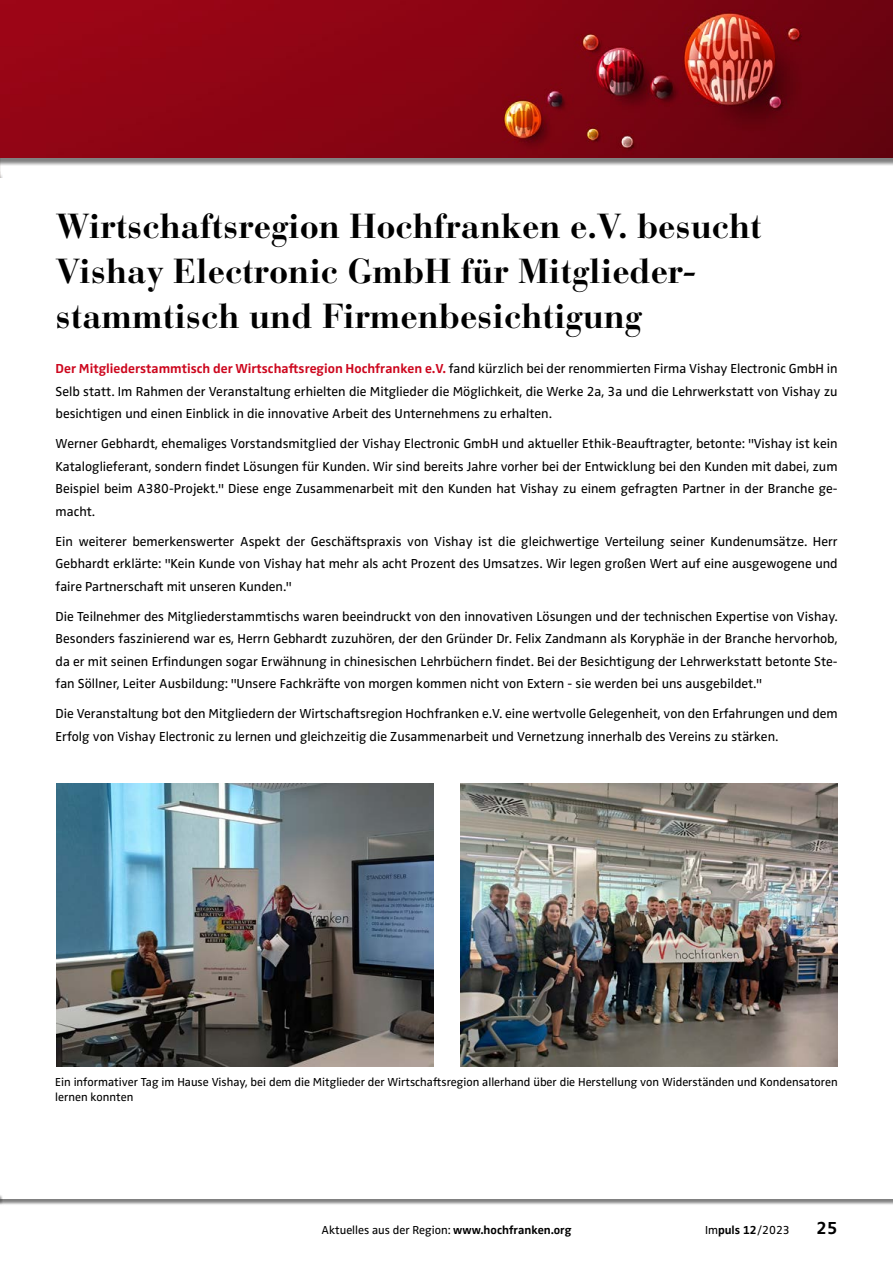
<style>
.page{position:relative;width:893px;height:1263px;background:#fff}
.page>*{position:absolute;margin:0;border:0;box-sizing:border-box;transform-origin:0 0}
.t1{font:700 34.5px/45px "Bauer Bodoni";color:#000}
.t2{font:700 18px "Zwo Pro";color:#000}
.t3{font:13.5px/22.5px "Zwo Pro";color:#000;text-align:justify}
.t4{font:12px/15px "Zwo Pro";color:#000}
.t5{font:700 12px "Zwo Pro";color:#000}
.s1{font-weight:700;color:#cd071e}
.s2{font-weight:700}
</style>
<div class="page">
<div style="left:0;top:1194px;width:893px;height:11px;background:#000;opacity:.5"></div>
<div style="left:0;top:1192px;width:893px;height:6px;background:#fff"></div>
<svg style="left:0;top:1195px;width:3px;height:10px"></svg>
<hr style="left:0;top:172px;width:3px;height:24px;background:#000;opacity:.5">
<div style="left:0;top:0;width:893px;height:166px;background:#000;opacity:.5"></div>
<img style="left:0;top:0;width:893px;height:157px">
<div style="left:0;top:179px;width:893px;height:978px;background:#fff"></div>
<img style="left:57px;top:783px;width:377px;height:283px">
<img style="left:461px;top:783px;width:377px;height:283px">
<h1 class="t1" style="left:56px;top:204px;width:708px">Wirtschaftsregion Hochfranken e.V. besucht<br>Vishay Electronic GmbH für Mitglieder&shy;stammtisch und Firmenbesichtigung</h1>
<p class="t3" style="left:56px;top:357px;width:784px"><span class="s1">Der Mitgliederstammtisch der Wirtschaftsregion Hochfranken e.V.</span> fand kürzlich bei der renommierten Firma Vishay Electronic GmbH in Selb statt. Im Rahmen der Veranstaltung erhielten die Mitglieder die Möglichkeit, die Werke 2a, 3a und die Lehrwerkstatt von Vishay zu besichtigen und einen Einblick in die innovative Arbeit des Unternehmens zu erhalten.</p>
<p class="t3" style="left:56px;top:432px;width:784px">Werner Gebhardt, ehemaliges Vorstandsmitglied der Vishay Electronic GmbH und aktueller Ethik-Beauftragter, betonte: "Vishay ist kein Kataloglieferant, sondern findet Lösungen für Kunden. Wir sind bereits Jahre vorher bei der Entwicklung bei den Kunden mit dabei, zum Beispiel beim A380-Projekt." Diese enge Zusammenarbeit mit den Kunden hat Vishay zu einem gefragten Partner in der Branche ge&shy;macht.</p>
<p class="t3" style="left:56px;top:529px;width:784px">Ein weiterer bemerkenswerter Aspekt der Geschäftspraxis von Vishay ist die gleichwertige Verteilung seiner Kundenumsätze. Herr Gebhardt erklärte: "Kein Kunde von Vishay hat mehr als acht Prozent des Umsatzes. Wir legen großen Wert auf eine ausgewogene und faire Partnerschaft mit unseren Kunden."</p>
<p class="t3" style="left:56px;top:604px;width:784px">Die Teilnehmer des Mitgliederstammtischs waren beeindruckt von den innovativen Lösungen und der technischen Expertise von Vishay.<br>Besonders faszinierend war es, Herrn Gebhardt zuzuhören, der den Gründer Dr. Felix Zandmann als Koryphäe in der Branche hervorhob, da er mit seinen Erfindungen sogar Erwähnung in chinesischen Lehrbüchern findet. Bei der Besichtigung der Lehrwerkstatt betonte Ste&shy;fan Söllner, Leiter Ausbildung: "Unsere Fachkräfte von morgen kommen nicht von Extern - sie werden bei uns ausgebildet."</p>
<p class="t3" style="left:56px;top:702px;width:784px">Die Veranstaltung bot den Mitgliedern der Wirtschaftsregion Hochfranken e.V. eine wertvolle Gelegenheit, von den Erfahrungen und dem<br>Erfolg von Vishay Electronic zu lernen und gleichzeitig die Zusammenarbeit und Vernetzung innerhalb des Vereins zu stärken.</p>
<p class="t4" style="left:55px;top:1074px;width:784px">Ein informativer Tag im Hause Vishay, bei dem die Mitglieder der Wirtschaftsregion allerhand über die Herstellung von Widerständen und Kondensatoren lernen konnten</p>
<p class="t5" style="left:743px;top:1220px;width:15px">12</p>
<h2 class="t2" style="left:817px;top:1214px;width:22px">2514</h2>
<p class="t4" style="left:321px;top:1221px;width:252px">Aktuelles aus der Region: <span class="s2">www.hochfranken.org</span></p>
<p class="t4" style="left:705px;top:1221px;width:86px">Im<span class="s2">puls 0</span>6/2023</p>
</div>
